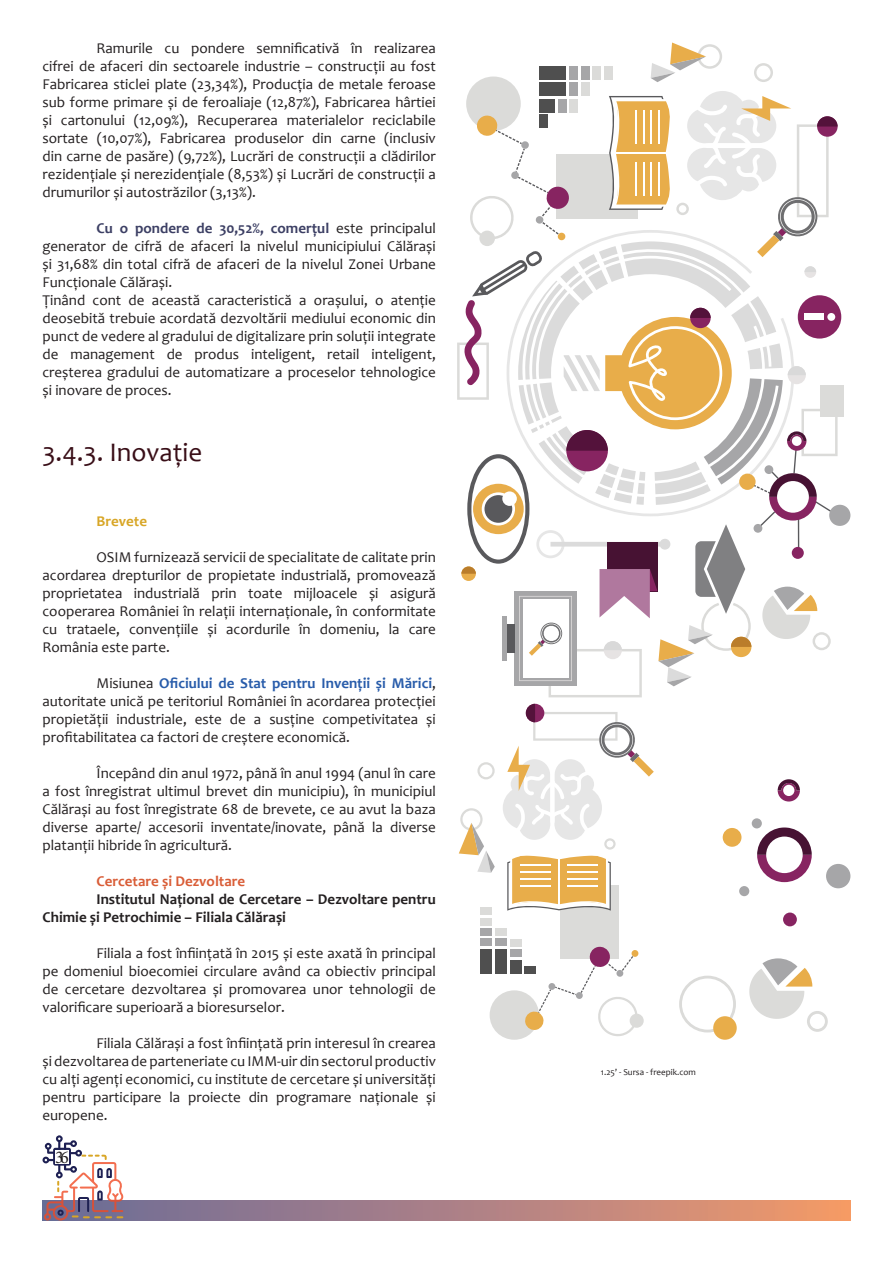
<style>
.page{position:relative;width:893px;height:1263px;background:#fff}
.page>*{position:absolute;margin:0;border:0;box-sizing:border-box;transform-origin:0 0}
.Paragraph_Style_3{font:27px "Candara";color:#390e17}
.t1{font:18px "Minion Pro";color:#231f20}
.t2{font:15px/18px "Candara";color:#231f20;text-align:justify}
.t3{font:700 15px/18px "Candara";color:#231f20}
.t4{font:700 15px "Candara";color:#d95d37}
.t5{font:700 15px "Candara";color:#d8a626}
.t6{font:9px "Candara";color:#231f20}
.s1{font-weight:700;color:#3c3f64}
.s2{font-weight:700;color:#285caa}
</style>
<div class="page">
<svg style="left:124px;top:1201px;width:726px;height:19px;background:#b38382"></svg>
<svg style="left:42px;top:1135px;width:82px;height:85px"></svg>
<div style="left:55px;top:1150px;width:14px;height:13px;background:#fff"></div>
<svg style="left:754px;top:63px;width:19px;height:19px"></svg>
<div style="left:466px;top:77px;width:55px;height:54px;background:#dbdbd9;border-radius:50%"></div>
<div style="left:820px;top:386px;width:24px;height:31px;background:#dbdbd9"></div>
<svg style="left:651px;top:43px;width:71px;height:39px"></svg>
<div style="left:829px;top:505px;width:21px;height:21px;background:#a6a6a8;border-radius:50%"></div>
<div style="left:798px;top:295px;width:43px;height:44px;background:#872461;border-radius:50%"></div>
<div style="left:569px;top:83px;width:9px;height:13px;background:#a6a6a8"></div>
<div style="left:581px;top:83px;width:9px;height:13px;background:#dbdbd9"></div>
<div style="left:539px;top:83px;width:27px;height:13px;background:#4f4f4f"></div>
<div style="left:569px;top:66px;width:9px;height:13px;background:#a6a6a8"></div>
<div style="left:581px;top:66px;width:9px;height:13px;background:#a6a6a8"></div>
<div style="left:592px;top:66px;width:9px;height:13px;background:#dbdbd9"></div>
<div style="left:604px;top:66px;width:9px;height:13px;background:#dbdbd9"></div>
<div style="left:539px;top:66px;width:27px;height:13px;background:#4f4f4f"></div>
<svg style="left:457px;top:91px;width:381px;height:606px"></svg>
<div style="left:479px;top:231px;width:16px;height:15px;background:#dbdbd9;border-radius:50%"></div>
<svg style="left:477px;top:762px;width:18px;height:17px"></svg>
<div style="left:490px;top:990px;width:49px;height:50px;background:#dbdbd9;border-radius:50%"></div>
<div style="left:560px;top:885px;width:59px;height:73px;background:#dbdbd9"></div>
<svg style="left:524px;top:946px;width:115px;height:90px"></svg>
<svg style="left:459px;top:808px;width:36px;height:65px"></svg>
<div style="left:495px;top:938px;width:12px;height:8px;background:#a6a6a8"></div>
<div style="left:495px;top:928px;width:12px;height:8px;background:#dbdbd9"></div>
<div style="left:495px;top:949px;width:12px;height:25px;background:#4f4f4f"></div>
<div style="left:480px;top:938px;width:12px;height:8px;background:#a6a6a8"></div>
<div style="left:480px;top:928px;width:12px;height:8px;background:#a6a6a8"></div>
<div style="left:480px;top:918px;width:12px;height:7px;background:#dbdbd9"></div>
<div style="left:480px;top:907px;width:12px;height:8px;background:#dbdbd9"></div>
<div style="left:480px;top:949px;width:12px;height:25px;background:#4f4f4f"></div>
<div style="left:510px;top:949px;width:12px;height:8px;background:#a6a6a8"></div>
<div style="left:510px;top:939px;width:12px;height:7px;background:#dbdbd9"></div>
<div style="left:524px;top:966px;width:12px;height:8px;background:#4f4f4f"></div>
<div style="left:510px;top:960px;width:12px;height:14px;background:#4f4f4f"></div>
<svg style="left:503px;top:704px;width:151px;height:207px"></svg>
<div style="left:630px;top:1014px;width:14px;height:14px;background:#dbdbd9;border-radius:50%"></div>
<svg style="left:679px;top:976px;width:57px;height:56px"></svg>
<svg style="left:749px;top:958px;width:79px;height:74px"></svg>
<svg style="left:757px;top:827px;width:55px;height:55px"></svg>
<svg style="left:778px;top:779px;width:22px;height:22px"></svg>
<div style="left:723px;top:828px;width:18px;height:19px;background:#e8ad4a;border-radius:50%"></div>
<div style="left:826px;top:864px;width:24px;height:24px;background:#a6a6a8;border-radius:50%"></div>
<div style="left:739px;top:886px;width:10px;height:10px;background:#a6a6a8;border-radius:50%"></div>
<div style="left:752px;top:818px;width:10px;height:10px;background:#a6a6a8;border-radius:50%"></div>
<div style="left:783px;top:912px;width:14px;height:14px;background:#872461;border-radius:50%"></div>
<div style="left:713px;top:1016px;width:24px;height:24px;background:#e8ad4a;border-radius:50%"></div>
<p class="t2" style="left:43px;top:39px;width:395px;text-indent:54px">Ramurile cu pondere semnificativă în realizarea cifrei de afaceri din sectoarele industrie – construcții au fost Fabricarea sticlei plate (23,34%), Producția de metale feroase sub forme primare și de feroaliaje (12,87%), Fabricarea hârtiei și cartonului (12,09%), Recuperarea materialelor reciclabile sortate (10,07%), Fabricarea produselor din carne (inclusiv din carne de pasăre) (9,72%), Lucrări de construcții a clădirilor rezidențiale și nerezidențiale (8,53%) și Lucrări de construcții a drumurilor și autostrăzilor (3,13%).</p>
<p class="t2" style="left:43px;top:219px;width:395px;text-indent:54px"><span class="s1">Cu o pondere de 30,52%, comerțul</span> este principalul generator de cifră de afaceri la nivelul municipiului Călărași și 31,68% din total cifră de afaceri de la nivelul Zonei Urbane Funcționale Călărași.</p>
<p class="t2" style="left:43px;top:291px;width:395px">Ținând cont de această caracteristică a orașului, o atenție deosebită trebuie acordată dezvoltării mediului economic din punct de vedere al gradului de digitalizare prin soluții integrate de management de produs inteligent, retail inteligent, creșterea gradului de automatizare a proceselor tehnologice și inovare de proces.</p>
<p class="Paragraph_Style_3" style="left:43px;top:435px;width:161px">3.4.3. Inovație</p>
<p class="t5" style="left:97px;top:512px;width:52px">Brevete</p>
<p class="t2" style="left:43px;top:548px;width:395px;text-indent:54px">OSIM furnizează servicii de specialitate de calitate prin acordarea drepturilor de propietate industrială, promovează proprietatea industrială prin toate mijloacele și asigură cooperarea României în relații internaționale, în conformitate cu trataele, convențiile și acordurile în domeniu, la care România este parte.</p>
<p class="t2" style="left:43px;top:674px;width:395px;text-indent:54px">Misiunea <span class="s2">Oficiului de Stat pentru Invenții și Mărici</span>, autoritate unică pe teritoriul României în acordarea protecției propietății industriale, este de a susține competivitatea și profitabilitatea ca factori de creștere economică.</p>
<p class="t2" style="left:43px;top:764px;width:395px;text-indent:54px">Începând din anul 1972, până în anul 1994 (anul în care a fost înregistrat ultimul brevet din municipiu), în municipiul Călărași au fost înregistrate 68 de brevete, ce au avut la baza diverse aparte/ accesorii inventate/inovate, până la diverse platanții hibride în agricultură.</p>
<p class="t4" style="left:97px;top:872px;width:150px">Cercetare și Dezvoltare</p>
<p class="t3" style="left:43px;top:890px;width:395px;text-indent:54px">Institutul Național de Cercetare – Dezvoltare pentru<br>Chimie și Petrochimie – Filiala Călărași</p>
<p class="t2" style="left:43px;top:944px;width:395px;text-indent:54px">Filiala a fost înființată în 2015 și este axată în principal pe domeniul bioecomiei circulare având ca obiectiv principal de cercetare dezvoltarea și promovarea unor tehnologii de valorificare superioară a bioresurselor.</p>
<p class="t2" style="left:43px;top:1034px;width:395px;text-indent:54px">Filiala Călărași a fost înființată prin interesul în crearea și dezvoltarea de parteneriate cu IMM-uir din sectorul productiv cu alți agenți economici, cu institute de cercetare și universități pentru participare la proiecte din programare naționale și europene.</p>
<p class="t1" style="left:55px;top:1145px;width:15px">36</p>
<p class="t6" style="left:601px;top:1066px;width:96px">1.25’ - Sursa - freepik.com</p>
</div>
